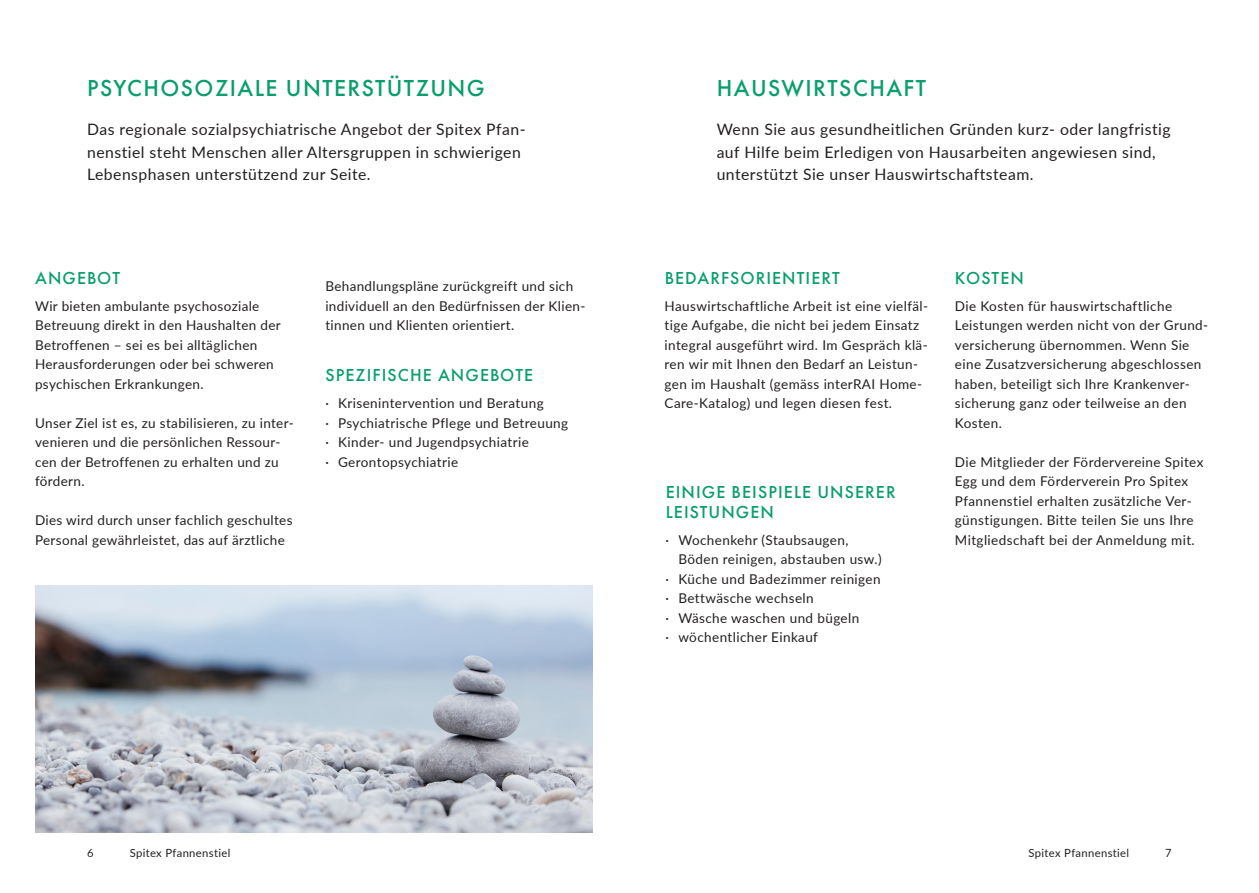
<style>
.page{position:relative;width:1259px;height:893px;background:#fff}
.page>*{position:absolute;margin:0;border:0;box-sizing:border-box;transform-origin:0 0}
.Titel_16_gruen{font:500 24px "Futura PT";letter-spacing:.06em;color:#099e6d}
.Titel_12_gruen{font:500 18px/19.5px "Futura PT";letter-spacing:.06em;color:#099e6d}
.Lead_links{font:15.75px/22.5px "Lato";letter-spacing:.03em;color:#231f20}
.Grundschrift{font:13.5px/19.5px "Lato";letter-spacing:.03em;color:#231f20}
.t1{font:11.25px "Lato";letter-spacing:.03em;color:#231f20}
</style>
<div class="page">
<img style="left:35px;top:586px;width:557px;height:246px">
<p class="Titel_16_gruen" style="left:87px;top:74px;width:399px">PSYCHOSOZIALE UNTERSTÜTZUNG</p>
<p class="Lead_links" style="left:87px;top:118px;width:440px">Das regionale sozialpsychiatrische Angebot der Spitex Pfan&shy;nenstiel steht Menschen aller Altersgruppen in schwierigen<br>Lebensphasen unterstützend zur Seite.</p>
<p class="Titel_12_gruen" style="left:35px;top:268px;width:87px">ANGEBOT</p>
<p class="Grundschrift" style="left:35px;top:296px;width:247px">Wir bieten ambulante psychosoziale Betreuung direkt in den Haushalten der Betroffenen – sei es bei alltäglichen Herausforderungen oder bei schweren psychischen Erkrankungen.</p>
<p class="Grundschrift" style="left:35px;top:413px;width:260px">Unser Ziel ist es, zu stabilisieren, zu inter&shy;venieren und die persönlichen Ressour&shy;cen der Betroffenen zu erhalten und zu fördern.</p>
<p class="Grundschrift" style="left:35px;top:510px;width:259px">Dies wird durch unser fachlich geschultes<br>Personal gewährleistet, das auf ärztliche</p>
<p class="Grundschrift" style="left:325px;top:276px;width:261px">Behandlungspläne zurückgreift und sich individuell an den Bedürfnissen der Klien&shy;tinnen und Klienten orientiert.</p>
<p class="Titel_12_gruen" style="left:325px;top:366px;width:209px">SPEZIFISCHE ANGEBOTE</p>
<p class="Grundschrift" style="left:325px;top:393px;width:220px">· Krisenintervention und Beratung</p>
<p class="Grundschrift" style="left:325px;top:413px;width:244px">· Psychiatrische Pflege und Betreuung</p>
<p class="Grundschrift" style="left:325px;top:432px;width:205px">· Kinder- und Jugendpsychiatrie</p>
<p class="Grundschrift" style="left:325px;top:452px;width:134px">· Gerontopsychiatrie</p>
<p class="Titel_16_gruen" style="left:717px;top:74px;width:211px">HAUSWIRTSCHAFT</p>
<p class="Lead_links" style="left:716px;top:118px;width:455px">Wenn Sie aus gesundheitlichen Gründen kurz- oder langfristig auf Hilfe beim Erledigen von Hausarbeiten angewiesen sind, unterstützt Sie unser Hauswirtschaftsteam.</p>
<p class="Titel_12_gruen" style="left:664px;top:268px;width:177px">BEDARFSORIENTIERT</p>
<p class="Grundschrift" style="left:664px;top:296px;width:265px">Hauswirtschaftliche Arbeit ist eine vielfäl&shy;tige Aufgabe, die nicht bei jedem Einsatz integral ausgeführt wird. Im Gespräch klä&shy;ren wir mit Ihnen den Bedarf an Leistun&shy;gen im Haushalt (gemäss interRAI Home-Care-Katalog) und legen diesen fest.</p>
<p class="Titel_12_gruen" style="left:666px;top:483px;width:231px">EINIGE BEISPIELE UNSERER<br>LEISTUNGEN</p>
<p class="Grundschrift" style="left:678px;top:530px;width:205px;text-indent:-13px">· Wochenkehr (Staubsaugen,<br>Böden reinigen, abstauben usw.)</p>
<p class="Grundschrift" style="left:665px;top:569px;width:216px">· Küche und Badezimmer reinigen</p>
<p class="Grundschrift" style="left:665px;top:588px;width:150px">· Bettwäsche wechseln</p>
<p class="Grundschrift" style="left:665px;top:608px;width:195px">· Wäsche waschen und bügeln</p>
<p class="Grundschrift" style="left:665px;top:627px;width:154px">· wöchentlicher Einkauf</p>
<p class="Titel_12_gruen" style="left:955px;top:268px;width:70px">KOSTEN</p>
<p class="Grundschrift" style="left:955px;top:296px;width:255px">Die Kosten für hauswirtschaftliche Leistungen werden nicht von der Grund&shy;versicherung übernommen. Wenn Sie eine Zusatzversicherung abgeschlossen haben, beteiligt sich Ihre Krankenver&shy;sicherung ganz oder teilweise an den Kosten.</p>
<p class="Grundschrift" style="left:955px;top:452px;width:250px">Die Mitglieder der Fördervereine Spitex Egg und dem Förderverein Pro Spitex Pfannenstiel erhalten zusätzliche Ver&shy;günstigungen. Bitte teilen Sie uns Ihre Mitgliedschaft bei der Anmeldung mit.</p>
<p class="t1" style="left:87px;top:845px;width:8px">6</p>
<p class="t1" style="left:130px;top:845px;width:102px">Spitex Pfannenstiel</p>
<p class="t1" style="left:1028px;top:845px;width:102px">Spitex Pfannenstiel</p>
<p class="t1" style="left:1165px;top:845px;width:8px">7</p>
</div>
